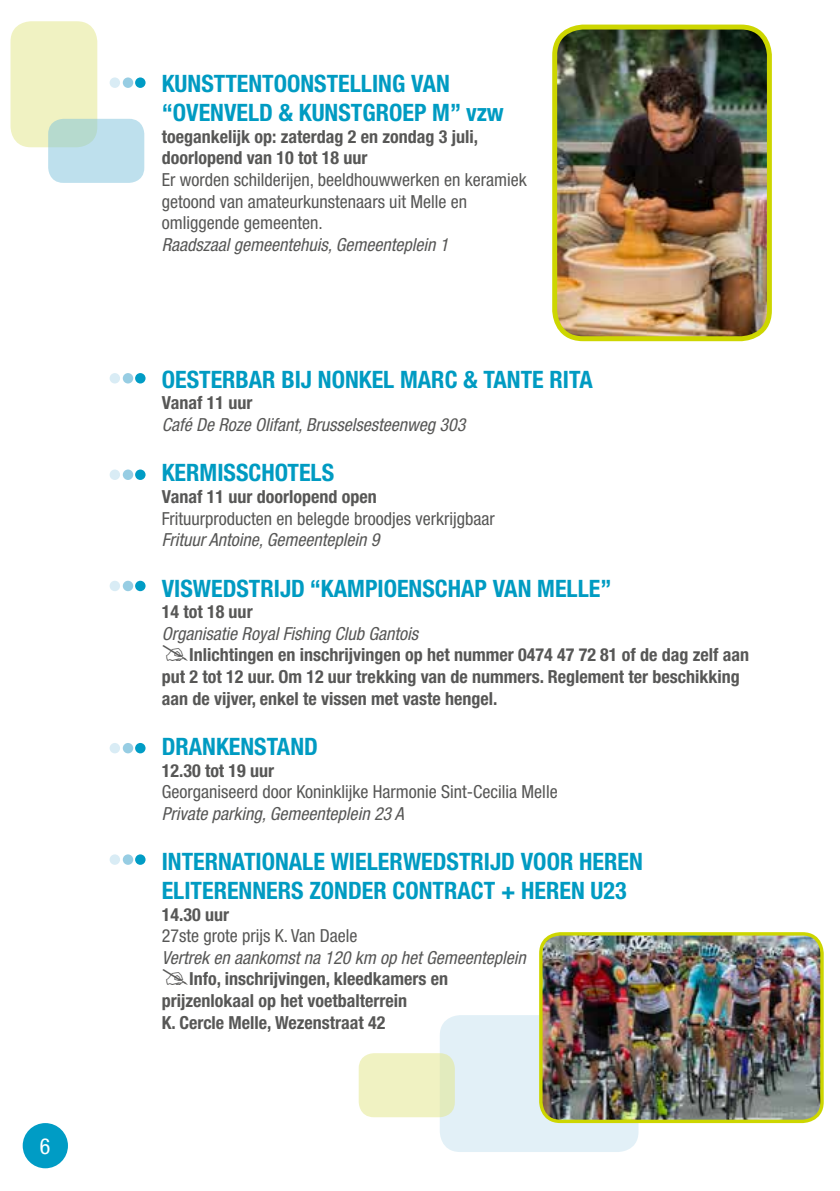
<style>
.page{position:relative;width:840px;height:1191px;background:#fff}
.page>*{position:absolute;margin:0;border:0;box-sizing:border-box;transform-origin:0 0}
.t1{font:700 condensed 24px/28.8px "Helvetica Neue";color:#009bc2}
.t2{font:condensed 22px "Helvetica Neue";color:#fff}
.t3{font:700 condensed 18px/21.6px "Helvetica Neue";color:#575756}
.t4{font:condensed 18px/21.6px "Helvetica Neue";color:#575756}
.t5{font:italic condensed 18px "Helvetica Neue";color:#575756}
</style>
<div class="page">
<div style="left:439px;top:1015px;width:199px;height:137px;background:#e2f0f7;border-radius:20px"></div>
<div style="left:11px;top:21px;width:86px;height:126px;background:#f0f2c2;border-radius:20px"></div>
<img style="left:554px;top:27px;width:215px;height:312px">
<div style="left:552px;top:25px;width:219px;height:316px;border:5px solid #cdd600;border-radius:28px"></div>
<img style="left:543px;top:934px;width:278px;height:187px">
<div style="left:539px;top:932px;width:284px;height:191px;border:3px solid #cdd600;border-radius:20px"></div>
<div style="left:358px;top:1053px;width:96px;height:64px;background:linear-gradient(to right,#f3f4c3,#e9eec0);border-radius:15px"></div>
<svg style="left:48px;top:119px;width:96px;height:64px;background:#bcdee6"></svg>
<div style="left:110px;top:77px;width:10px;height:11px;background:#d9ecf5;border-radius:50%"></div>
<div style="left:123px;top:77px;width:10px;height:11px;background:#97cde3;border-radius:50%"></div>
<div style="left:135px;top:77px;width:10px;height:11px;background:#009cc5;border-radius:50%"></div>
<div style="left:110px;top:373px;width:10px;height:10px;background:#d9ecf5;border-radius:50%"></div>
<div style="left:123px;top:373px;width:10px;height:10px;background:#97cde3;border-radius:50%"></div>
<div style="left:135px;top:373px;width:10px;height:10px;background:#009cc5;border-radius:50%"></div>
<div style="left:110px;top:469px;width:10px;height:11px;background:#d9ecf5;border-radius:50%"></div>
<div style="left:123px;top:469px;width:10px;height:11px;background:#97cde3;border-radius:50%"></div>
<div style="left:135px;top:469px;width:10px;height:11px;background:#009cc5;border-radius:50%"></div>
<div style="left:110px;top:581px;width:10px;height:10px;background:#d9ecf5;border-radius:50%"></div>
<div style="left:123px;top:581px;width:10px;height:10px;background:#97cde3;border-radius:50%"></div>
<div style="left:135px;top:581px;width:10px;height:10px;background:#009cc5;border-radius:50%"></div>
<div style="left:110px;top:743px;width:10px;height:10px;background:#d9ecf5;border-radius:50%"></div>
<div style="left:123px;top:743px;width:10px;height:10px;background:#97cde3;border-radius:50%"></div>
<div style="left:135px;top:743px;width:10px;height:10px;background:#009cc5;border-radius:50%"></div>
<div style="left:110px;top:854px;width:10px;height:11px;background:#d9ecf5;border-radius:50%"></div>
<div style="left:123px;top:854px;width:10px;height:11px;background:#97cde3;border-radius:50%"></div>
<div style="left:135px;top:854px;width:10px;height:11px;background:#009cc5;border-radius:50%"></div>
<div style="left:23px;top:1123px;width:45px;height:45px;background:#009cc5;border-radius:50%"></div>
<p class="t2" style="left:40px;top:1133px;width:12px">6</p>
<h1 class="t1" style="left:162px;top:69px;width:343px">KUNSTTENTOONSTELLING VAN “OVENVELD &amp; KUNSTGROEP M” vzw</h1>
<p class="t3" style="left:162px;top:125px;width:317px">toegankelijk op: zaterdag 2 en zondag 3 juli, doorlopend van 10 tot 18 uur</p>
<p class="t4" style="left:162px;top:169px;width:366px">Er worden schilderijen, beeldhouwwerken en keramiek getoond van amateurkunstenaars uit Melle en omliggende gemeenten.</p>
<p class="t5" style="left:162px;top:234px;width:288px">Raadszaal gemeentehuis, Gemeenteplein 1</p>
<h1 class="t1" style="left:162px;top:364px;width:432px">OESTERBAR BIJ NONKEL MARC &amp; TANTE RITA</h1>
<p class="t3" style="left:162px;top:392px;width:92px">Vanaf 11 uur</p>
<p class="t5" style="left:162px;top:414px;width:305px">Café De Roze Olifant, Brusselsesteenweg 303</p>
<h1 class="t1" style="left:162px;top:458px;width:174px">KERMISSCHOTELS</h1>
<p class="t3" style="left:162px;top:485px;width:216px">Vanaf 11 uur doorlopend open</p>
<p class="t4" style="left:162px;top:507px;width:334px">Frituurproducten en belegde broodjes verkrijgbaar</p>
<p class="t5" style="left:162px;top:529px;width:219px">Frituur Antoine, Gemeenteplein 9</p>
<h1 class="t1" style="left:162px;top:573px;width:451px">VISWEDSTRIJD “KAMPIOENSCHAP VAN MELLE”</h1>
<p class="t3" style="left:162px;top:600px;width:92px">14 tot 18 uur</p>
<p class="t5" style="left:162px;top:623px;width:258px">Organisatie Royal Fishing Club Gantois</p>
<p class="t3" style="left:162px;top:644px;width:588px;text-indent:27px">Inlichtingen en inschrijvingen op het nummer 0474 47 72 81 of de dag zelf aan put 2 tot 12 uur. Om 12 uur trekking van de nummers. Reglement ter beschikking aan de vijver, enkel te vissen met vaste hengel.</p>
<h1 class="t1" style="left:162px;top:731px;width:157px">DRANKENSTAND</h1>
<p class="t3" style="left:162px;top:759px;width:114px">12.30 tot 19 uur</p>
<p class="t4" style="left:162px;top:781px;width:397px">Georganiseerd door Koninklijke Harmonie Sint-Cecilia Melle</p>
<p class="t5" style="left:162px;top:803px;width:243px">Private parking, Gemeenteplein 23 A</p>
<h1 class="t1" style="left:162px;top:847px;width:482px">INTERNATIONALE WIELERWEDSTRIJD VOOR HEREN<br>ELITERENNERS ZONDER CONTRACT + HEREN U23</h1>
<p class="t3" style="left:162px;top:903px;width:69px">14.30 uur</p>
<p class="t4" style="left:162px;top:925px;width:197px">27ste grote prijs K. Van Daele</p>
<p class="t5" style="left:162px;top:947px;width:365px">Vertrek en aankomst na 120 km op het Gemeenteplein</p>
<p class="t3" style="left:162px;top:968px;width:288px;text-indent:27px">Info, inschrijvingen, kleedkamers en prijzenlokaal op het voetbalterrein<br>K. Cercle Melle, Wezenstraat 42</p>
</div>
